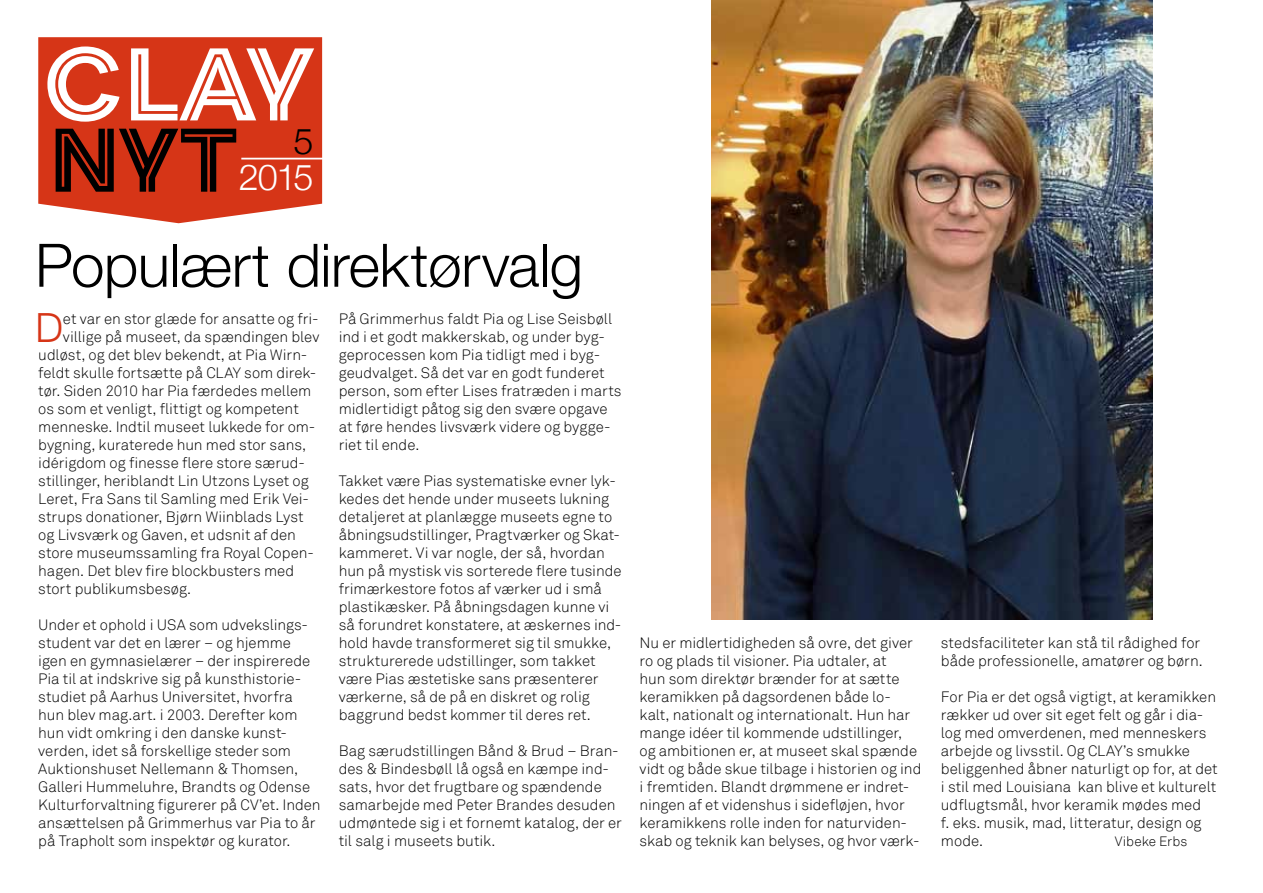
<style>
.page{position:relative;width:1263px;height:893px;background:#fff}
.page>*{position:absolute;margin:0;border:0;box-sizing:border-box;transform-origin:0 0}
.t1{font:96px "Clay";color:#fff}
.t2{font:84px "Clay";color:#000}
.t3{font:300 60px "Helvetica Neue";letter-spacing:-.005em;color:#000}
.t4{font:300 40.2px "Helvetica Neue";color:#d63517}
.t5{font:300 36px "Helvetica Neue";color:#fff}
.t6{font:300 36px "Helvetica Neue";color:#000}
.t7{font:300 15px/18px "Akkurat";color:#000}
.t8{font:300 13.5px "Akkurat";letter-spacing:.005em;color:#000}
</style>
<div class="page">
<div style="left:38px;top:37px;width:284px;height:186px;background:#d63517"></div>
<hr style="left:241px;top:158px;width:83px;height:1px;background:#fff">
<img style="left:712px;top:0;width:441px;height:620px">
<h1 class="t1" style="left:44px;top:24px;width:271px">CLAY</h1>
<h2 class="t2" style="left:49px;top:107px;width:190px">NYT</h2>
<h3 class="t6" style="left:294px;top:112px;width:22px">5</h3>
<h3 class="t5" style="left:239px;top:148px;width:76px">2015</h3>
<h3 class="t3" style="left:35px;top:217px;width:549px">Populært direktørvalg</h3>
<h3 class="t4" style="left:35px;top:295px;width:29px">D</h3>
<p class="t7" style="left:63px;top:310px;width:257px">et var en stor glæde for ansatte og fri-</p>
<p class="t7" style="left:339px;top:310px;width:284px">På Grimmerhus faldt Pia og Lise Seisbøll ind i et godt makkerskab, og under byg&shy;geprocessen kom Pia tidligt med i byg&shy;geudvalget. Så det var en godt funderet person, som efter Lises fratræden i marts midlertidigt påtog sig den svære opgave at føre hendes livsværk videre og bygge&shy;riet til ende.</p>
<p class="t7" style="left:339px;top:472px;width:284px">Takket være Pias systematiske evner lyk&shy;kedes det hende under museets lukning detaljeret at planlægge museets egne to åbningsudstillinger, Pragtværker og Skat&shy;kammeret. Vi var nogle, der så, hvordan hun på mystisk vis sorterede flere tusinde frimærkestore fotos af værker ud i små plastikæsker. På åbningsdagen kunne vi så forundret konstatere, at æskernes ind&shy;hold havde transformeret sig til smukke, strukturerede udstillinger, som takket være Pias æstetiske sans præsenterer værkerne, så de på en diskret og rolig baggrund bedst kommer til deres ret.</p>
<p class="t7" style="left:339px;top:742px;width:285px">Bag særudstillingen Bånd &amp; Brud – Bran&shy;des &amp; Bindesbøll lå også en kæmpe ind&shy;sats, hvor det frugtbare og spændende samarbejde med Peter Brandes desuden udmøntede sig i et fornemt katalog, der er til salg i museets butik.</p>
<p class="t7" style="left:63px;top:328px;width:258px">villige på museet, da spændingen blev</p>
<p class="t7" style="left:38px;top:346px;width:271px">udløst, og det blev bekendt, at Pia Wirn-</p>
<p class="t7" style="left:38px;top:364px;width:280px">feldt skulle fortsætte på CLAY som direk-</p>
<p class="t7" style="left:38px;top:382px;width:274px">tør. Siden 2010 har Pia færdedes mellem</p>
<p class="t7" style="left:38px;top:400px;width:262px">os som et venligt, flittigt og kompetent</p>
<p class="t7" style="left:38px;top:418px;width:278px">menneske. Indtil museet lukkede for om-</p>
<p class="t7" style="left:38px;top:436px;width:269px">bygning, kuraterede hun med stor sans,</p>
<p class="t7" style="left:38px;top:454px;width:268px">idérigdom og finesse flere store særud-</p>
<p class="t7" style="left:38px;top:472px;width:272px">stillinger, heriblandt Lin Utzons Lyset og</p>
<p class="t7" style="left:38px;top:490px;width:272px">Leret, Fra Sans til Samling med Erik Vei-</p>
<p class="t7" style="left:38px;top:508px;width:267px">strups donationer, Bjørn Wiinblads Lyst</p>
<p class="t7" style="left:38px;top:526px;width:259px">og Livsværk og Gaven, et udsnit af den</p>
<p class="t7" style="left:38px;top:544px;width:277px">store museumssamling fra Royal Copen-</p>
<p class="t7" style="left:38px;top:562px;width:257px">hagen. Det blev fire blockbusters med</p>
<p class="t7" style="left:38px;top:580px;width:154px">stort publikumsbesøg.</p>
<p class="t7" style="left:38px;top:616px;width:284px">Under et ophold i USA som udvekslings&shy;student var det en lærer – og hjemme igen en gymnasielærer – der inspirerede Pia til at indskrive sig på kunsthistorie&shy;studiet på Aarhus Universitet, hvorfra hun blev mag.art. i 2003. Derefter kom hun vidt omkring i den danske kunst&shy;verden, idet så forskellige steder som Auktionshuset Nellemann &amp; Thomsen, Galleri Hummeluhre, Brandts og Odense Kulturforvaltning figurerer på CV’et. Inden ansættelsen på Grimmerhus var Pia to år på Trapholt som inspektør og kurator.</p>
<p class="t7" style="left:640px;top:634px;width:283px">Nu er midlertidigheden så ovre, det giver ro og plads til visioner. Pia udtaler, at<br>hun som direktør brænder for at sætte keramikken på dagsordenen både lo&shy;kalt, nationalt og internationalt. Hun har mange idéer til kommende udstillinger, og ambitionen er, at museet skal spænde vidt og både skue tilbage i historien og ind i fremtiden. Blandt drømmene er indret&shy;ningen af et videnshus i sidefløjen, hvor keramikkens rolle inden for naturviden&shy;skab og teknik kan belyses, og hvor værk-</p>
<p class="t7" style="left:941px;top:634px;width:263px">stedsfaciliteter kan stå til rådighed for både professionelle, amatører og børn.</p>
<p class="t7" style="left:941px;top:688px;width:278px">For Pia er det også vigtigt, at keramikken rækker ud over sit eget felt og går i dia&shy;log med omverdenen, med menneskers arbejde og livsstil. Og CLAY’s smukke beliggenhed åbner naturligt op for, at det i stil med Louisiana kan blive et kulturelt udflugtsmål, hvor keramik mødes med<br>f. eks. musik, mad, litteratur, design og mode.</p>
<p class="t8" style="left:1115px;top:833px;width:74px">Vibeke Erbs</p>
</div>
